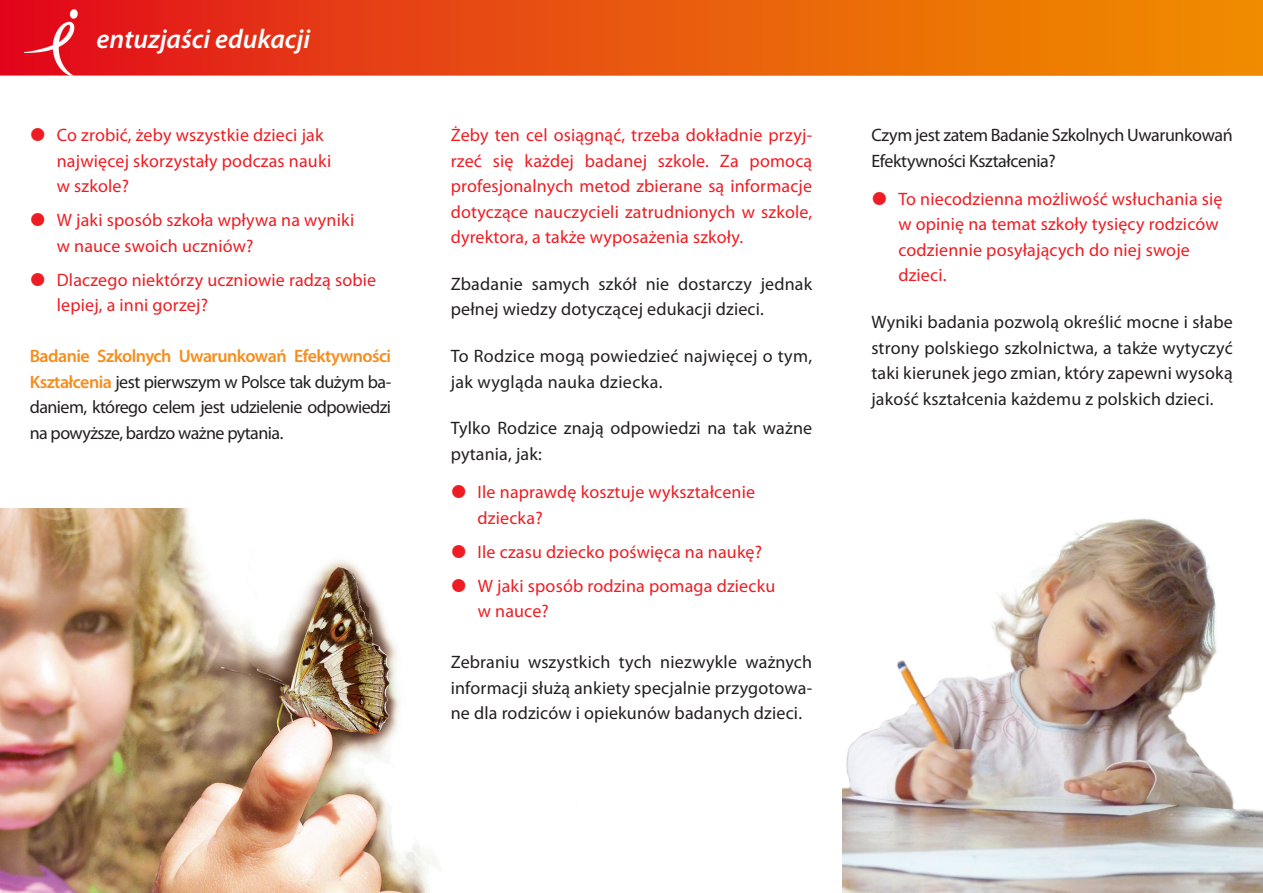
<style>
.page{position:relative;width:1263px;height:893px;background:#fff}
.page>*{position:absolute;margin:0;border:0;box-sizing:border-box;transform-origin:0 0}
.tekst{font:italic 600 27px "Myriad Pro";color:#fff}
.t1{font:18px/25.5px "Myriad Pro";letter-spacing:.01em;color:#231f20;text-align:justify}
.List_Paragraph{font:18px/25.5px "Myriad Pro";letter-spacing:.01em;color:#ee1d23}
.t2{font:18px/25.5px "Myriad Pro";letter-spacing:-.02em;color:#231f20}
.s1{font-weight:600;color:#f68e1e}
</style>
<div class="page">
<img style="left:842px;top:518px;width:421px;height:375px">
<img style="left:0;top:509px;width:441px;height:384px">
<img style="left:0;top:0;width:1263px;height:76px">
<p class="tekst" style="left:97px;top:22px;width:215px">entuzjaści edukacji</p>
<p class="List_Paragraph" style="left:57px;top:122px;width:276px">Co zrobić, żeby wszystkie dzieci jak najwięcej skorzystały podczas nauki w szkole?</p>
<p class="List_Paragraph" style="left:57px;top:207px;width:299px">W jaki sposób szkoła wpływa na wyniki w nauce swoich uczniów?</p>
<p class="List_Paragraph" style="left:57px;top:266px;width:321px">Dlaczego niektórzy uczniowie radzą sobie lepiej, a inni gorzej?</p>
<p class="t1" style="left:30px;top:343px;width:363px"><span class="s1">Badanie Szkolnych Uwarunkowań Efektywności Kształcenia</span> jest pierwszym w Polsce tak dużym ba&shy;daniem, którego celem jest udzielenie odpowiedzi na powyższe, bardzo ważne pytania.</p>
<p class="List_Paragraph" style="left:451px;top:122px;width:363px;text-align:justify">Żeby ten cel osiągnąć, trzeba dokładnie przyj&shy;rzeć się każdej badanej szkole. Za pomocą profesjonalnych metod zbierane są informacje dotyczące nauczycieli zatrudnionych w szkole, dyrektora, a także wyposażenia szkoły.</p>
<p class="t1" style="left:451px;top:271px;width:363px">Zbadanie samych szkół nie dostarczy jednak pełnej wiedzy dotyczącej edukacji dzieci.</p>
<p class="t1" style="left:451px;top:343px;width:363px">To Rodzice mogą powiedzieć najwięcej o tym, jak wygląda nauka dziecka.</p>
<p class="t1" style="left:451px;top:415px;width:363px">Tylko Rodzice znają odpowiedzi na tak ważne pytania, jak:</p>
<p class="List_Paragraph" style="left:477px;top:479px;width:279px">Ile naprawdę kosztuje wykształcenie dziecka?</p>
<p class="List_Paragraph" style="left:477px;top:539px;width:286px">Ile czasu dziecko poświęca na naukę?</p>
<p class="List_Paragraph" style="left:478px;top:573px;width:299px">W jaki sposób rodzina pomaga dziecku w nauce?</p>
<p class="t1" style="left:451px;top:649px;width:363px">Zebraniu wszystkich tych niezwykle ważnych informacji służą ankiety specjalnie przygotowa&shy;ne dla rodziców i opiekunów badanych dzieci.</p>
<p class="t2" style="left:871px;top:122px;width:363px">Czym jest zatem Badanie Szkolnych Uwarunkowań<br>Efektywności Kształcenia?</p>
<p class="List_Paragraph" style="left:898px;top:186px;width:326px">To niecodzienna możliwość wsłuchania się w opinię na temat szkoły tysięcy rodziców codziennie posyłających do niej swoje dzieci.</p>
<p class="t1" style="left:871px;top:309px;width:363px">Wyniki badania pozwolą określić mocne i słabe strony polskiego szkolnictwa, a także wytyczyć taki kierunek jego zmian, który zapewni wysoką jakość kształcenia każdemu z polskich dzieci.</p>
</div>
